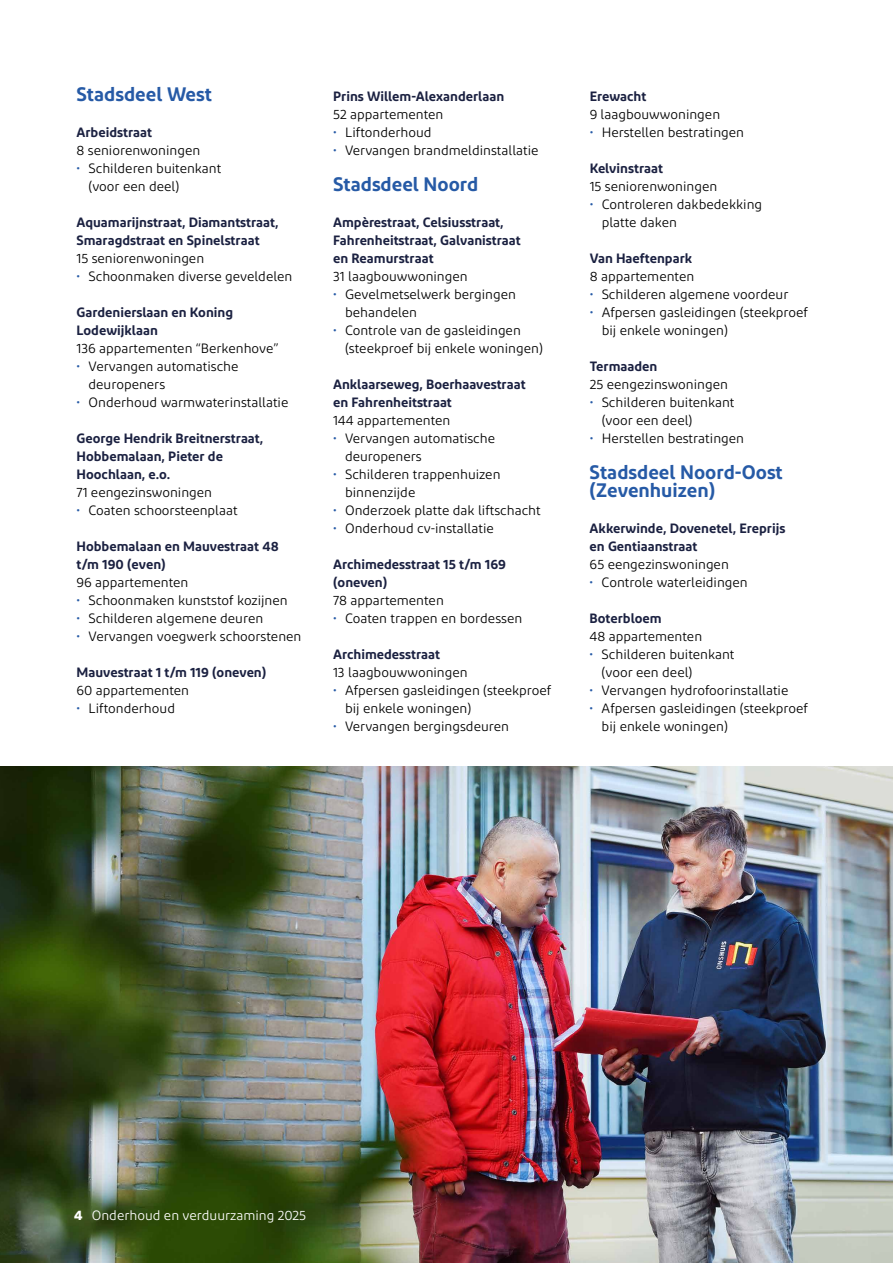
<style>
.page{position:relative;width:893px;height:1263px;background:#fff}
.page>*{position:absolute;margin:0;border:0;box-sizing:border-box;transform-origin:0 0}
.t1{font:600 19.5px/18px "Diodrum Cyrillic";color:#265aa6}
.t2{font:13.5px/18px "Diodrum Cyrillic";color:#000}
.t3{font:600 13.5px/18px "Diodrum Cyrillic";color:#1b2141}
.t4{font:13.5px "Diodrum Cyrillic";color:#fff}
.s1{color:#265aa6}
.s2{font-weight:700}
</style>
<div class="page">
<img style="left:0;top:767px;width:893px;height:496px">
<h1 class="t1" style="left:77px;top:84px;width:137px">Stadsdeel West</h1>
<p class="t3" style="left:77px;top:123px;width:77px">Arbeidstraat</p>
<p class="t2" style="left:77px;top:141px;width:125px">8 seniorenwoningen</p>
<p class="t2" style="left:89px;top:159px;width:134px;text-indent:-12px"><span class="s1">•</span> Schilderen buitenkant (voor een deel)</p>
<p class="t3" style="left:77px;top:213px;width:204px">Aquamarijnstraat, Diamantstraat,<br>Smaragdstraat en Spinelstraat</p>
<p class="t2" style="left:77px;top:249px;width:129px">15 seniorenwoningen</p>
<p class="t2" style="left:77px;top:267px;width:217px"><span class="s1">•</span> Schoonmaken diverse geveldelen</p>
<p class="t3" style="left:77px;top:303px;width:158px">Gardenierslaan en Koning<br>Lodewijklaan</p>
<p class="t2" style="left:77px;top:339px;width:203px">136 appartementen “Berkenhove”</p>
<p class="t2" style="left:89px;top:357px;width:152px;text-indent:-12px"><span class="s1">•</span> Vervangen automatische deuropeners</p>
<p class="t2" style="left:77px;top:393px;width:213px"><span class="s1">•</span> Onderhoud warmwaterinstallatie</p>
<p class="t3" style="left:77px;top:429px;width:188px">George Hendrik Breitnerstraat,<br>Hobbemalaan, Pieter de<br>Hoochlaan, e.o.</p>
<p class="t2" style="left:77px;top:483px;width:137px">71 eengezinswoningen</p>
<p class="t2" style="left:77px;top:501px;width:163px"><span class="s1">•</span> Coaten schoorsteenplaat</p>
<p class="t3" style="left:77px;top:537px;width:204px">Hobbemalaan en Mauvestraat 48 t/m 190 (even)</p>
<p class="t2" style="left:77px;top:573px;width:113px">96 appartementen</p>
<p class="t2" style="left:77px;top:591px;width:213px"><span class="s1">•</span> Schoonmaken kunststof kozijnen</p>
<p class="t2" style="left:77px;top:609px;width:188px"><span class="s1">•</span> Schilderen algemene deuren</p>
<p class="t2" style="left:77px;top:627px;width:226px"><span class="s1">•</span> Vervangen voegwerk schoorstenen</p>
<p class="t3" style="left:77px;top:663px;width:191px">Mauvestraat 1 t/m 119 (oneven)</p>
<p class="t2" style="left:77px;top:681px;width:114px">60 appartementen</p>
<p class="t2" style="left:77px;top:699px;width:100px"><span class="s1">•</span> Liftonderhoud</p>
<p class="t3" style="left:333px;top:87px;width:173px">Prins Willem-Alexanderlaan</p>
<p class="t2" style="left:333px;top:105px;width:112px">52 appartementen</p>
<p class="t2" style="left:333px;top:123px;width:100px"><span class="s1">•</span> Liftonderhoud</p>
<p class="t2" style="left:333px;top:141px;width:207px"><span class="s1">•</span> Vervangen brandmeldinstallatie</p>
<h1 class="t1" style="left:333px;top:174px;width:147px">Stadsdeel Noord</h1>
<p class="t3" style="left:333px;top:213px;width:189px">Ampèrestraat, Celsiusstraat,<br>Fahrenheitstraat, Galvanistraat en Reamurstraat</p>
<p class="t2" style="left:333px;top:267px;width:136px">31 laagbouwwoningen</p>
<p class="t2" style="left:345px;top:285px;width:172px;text-indent:-12px"><span class="s1">•</span> Gevelmetselwerk bergingen behandelen</p>
<p class="t2" style="left:345px;top:321px;width:199px;text-indent:-12px"><span class="s1">•</span> Controle van de gasleidingen (steekproef bij enkele woningen)</p>
<p class="t3" style="left:333px;top:375px;width:194px">Anklaarseweg, Boerhaavestraat en Fahrenheitstraat</p>
<p class="t2" style="left:333px;top:411px;width:119px">144 appartementen</p>
<p class="t2" style="left:345px;top:429px;width:152px;text-indent:-12px"><span class="s1">•</span> Vervangen automatische deuropeners</p>
<p class="t2" style="left:345px;top:465px;width:157px;text-indent:-12px"><span class="s1">•</span> Schilderen trappenhuizen binnenzijde</p>
<p class="t2" style="left:333px;top:501px;width:209px"><span class="s1">•</span> Onderzoek platte dak liftschacht</p>
<p class="t2" style="left:333px;top:519px;width:162px"><span class="s1">•</span> Onderhoud cv-installatie</p>
<p class="t3" style="left:333px;top:555px;width:174px">Archimedesstraat 15 t/m 169 (oneven)</p>
<p class="t2" style="left:333px;top:591px;width:112px">78 appartementen</p>
<p class="t2" style="left:333px;top:609px;width:191px"><span class="s1">•</span> Coaten trappen en bordessen</p>
<p class="t3" style="left:333px;top:645px;width:108px">Archimedesstraat</p>
<p class="t2" style="left:333px;top:663px;width:136px">13 laagbouwwoningen</p>
<p class="t2" style="left:345px;top:681px;width:208px;text-indent:-12px"><span class="s1">•</span> Afpersen gasleidingen (steekproef bij enkele woningen)</p>
<p class="t2" style="left:333px;top:717px;width:177px"><span class="s1">•</span> Vervangen bergingsdeuren</p>
<p class="t3" style="left:590px;top:87px;width:58px">Erewacht</p>
<p class="t2" style="left:590px;top:105px;width:132px">9 laagbouwwoningen</p>
<p class="t2" style="left:590px;top:123px;width:156px"><span class="s1">•</span> Herstellen bestratingen</p>
<p class="t3" style="left:590px;top:159px;width:75px">Kelvinstraat</p>
<p class="t2" style="left:590px;top:177px;width:129px">15 seniorenwoningen</p>
<p class="t2" style="left:602px;top:195px;width:162px;text-indent:-12px"><span class="s1">•</span> Controleren dakbedekking platte daken</p>
<p class="t3" style="left:590px;top:249px;width:104px">Van Haeftenpark</p>
<p class="t2" style="left:590px;top:267px;width:106px">8 appartementen</p>
<p class="t2" style="left:590px;top:285px;width:200px"><span class="s1">•</span> Schilderen algemene voordeur</p>
<p class="t2" style="left:602px;top:303px;width:208px;text-indent:-12px"><span class="s1">•</span> Afpersen gasleidingen (steekproef bij enkele woningen)</p>
<p class="t3" style="left:590px;top:357px;width:69px">Termaaden</p>
<p class="t2" style="left:590px;top:375px;width:140px">25 eengezinswoningen</p>
<p class="t2" style="left:602px;top:393px;width:134px;text-indent:-12px"><span class="s1">•</span> Schilderen buitenkant (voor een deel)</p>
<p class="t2" style="left:590px;top:429px;width:156px"><span class="s1">•</span> Herstellen bestratingen</p>
<h1 class="t1" style="left:590px;top:462px;width:195px">Stadsdeel Noord-Oost (Zevenhuizen)</h1>
<p class="t3" style="left:590px;top:519px;width:197px">Akkerwinde, Dovenetel, Ereprijs en Gentiaanstraat</p>
<p class="t2" style="left:590px;top:555px;width:141px">65 eengezinswoningen</p>
<p class="t2" style="left:590px;top:573px;width:160px"><span class="s1">•</span> Controle waterleidingen</p>
<p class="t3" style="left:590px;top:609px;width:74px">Boterbloem</p>
<p class="t2" style="left:590px;top:627px;width:114px">48 appartementen</p>
<p class="t2" style="left:602px;top:645px;width:134px;text-indent:-12px"><span class="s1">•</span> Schilderen buitenkant (voor een deel)</p>
<p class="t2" style="left:590px;top:681px;width:200px"><span class="s1">•</span> Vervangen hydrofoorinstallatie</p>
<p class="t2" style="left:602px;top:699px;width:208px;text-indent:-12px"><span class="s1">•</span> Afpersen gasleidingen (steekproef bij enkele woningen)</p>
<p class="t4" style="left:74px;top:1206px;width:234px"><span class="s2">4</span> Onderhoud en verduurzaming 2025</p>
</div>
